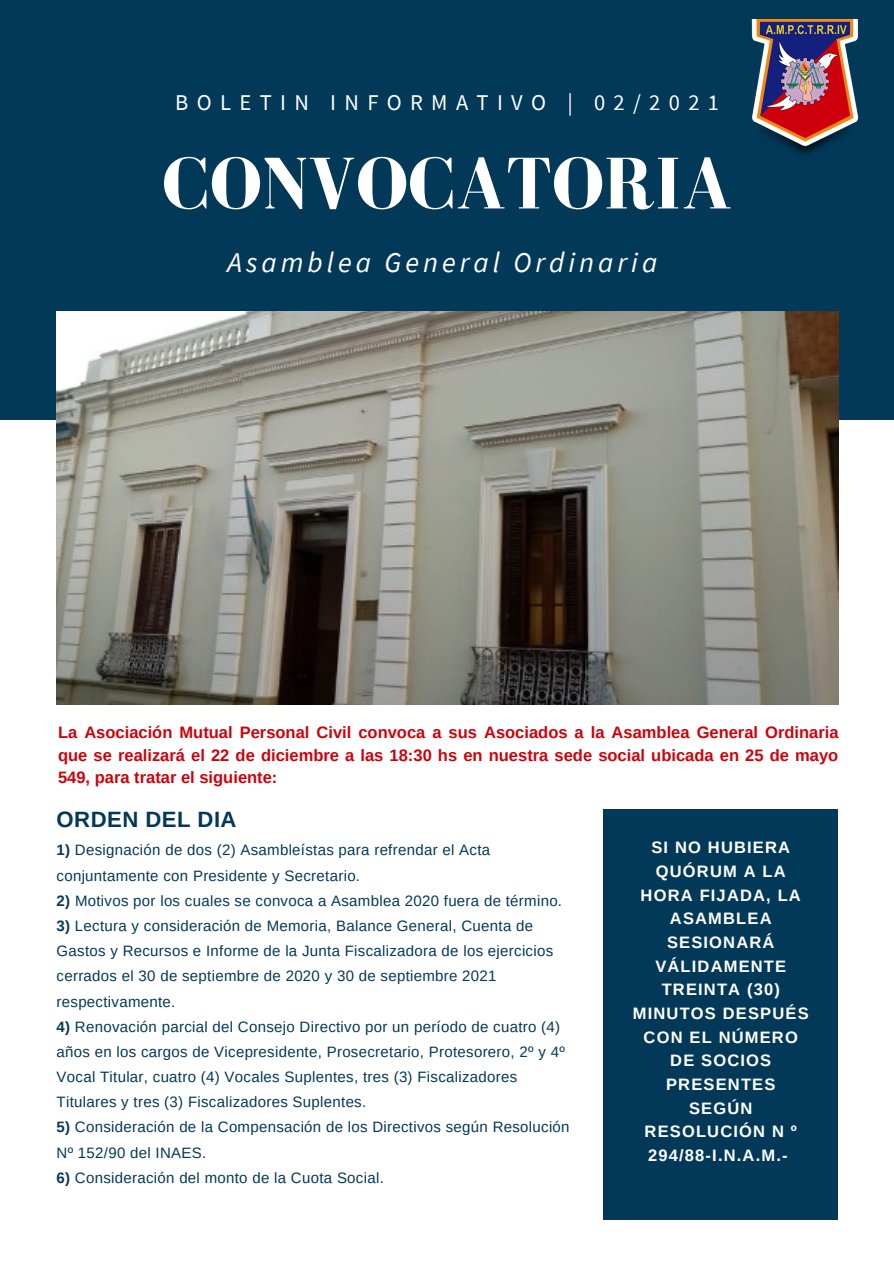
<style>
.page{position:relative;width:894px;height:1264px;background:#fff}
.page>*{position:absolute;margin:0;border:0;box-sizing:border-box;transform-origin:0 0}
.t1{font:700 75px "Bodoni FLF";color:#fff}
.t2{font:italic 28.5px "Source Sans Pro";letter-spacing:.14em;color:#fff}
.t3{font:22.5px "Source Sans Pro";letter-spacing:.37em;color:#fff}
.t4{font:700 22.2px "Arimo";letter-spacing:.02em;color:#033958}
.t5{font:700 16.5px/22.5px "Arimo";color:#cd030c;text-align:justify}
.t6{font:700 16.5px/23.7px "Arimo";letter-spacing:.07em;color:#fff;text-align:center}
.t7{font:15px/25.2px "Arimo";letter-spacing:.02em;color:#033958}
.s1{font-weight:700}
</style>
<div class="page">
<div style="left:0;top:0;width:893px;height:419px;background:#033958"></div>
<div style="left:603px;top:809px;width:234px;height:410px;background:#033958"></div>
<img style="left:56px;top:311px;width:782px;height:393px">
<img style="left:751px;top:19px;width:108px;height:136px">
<p class="t3" style="left:175px;top:88px;width:545px">BOLETIN INFORMATIVO | 02/2021</p>
<p class="t1" style="left:162px;top:143px;width:571px">CONVOCATORIA</p>
<p class="t2" style="left:227px;top:243px;width:431px">Asamblea General Ordinaria</p>
<p class="t5" style="left:58px;top:721px;width:781px">La Asociación Mutual Personal Civil convoca a sus Asociados a la Asamblea General Ordinaria que se realizará el 22 de diciembre a las 18:30 hs en nuestra sede social ubicada en 25 de mayo 549, para tratar el siguiente:</p>
<p class="t4" style="left:57px;top:806px;width:181px">ORDEN DEL DIA</p>
<p class="t7" style="left:57px;top:837px;width:435px"><span class="s1">1)</span> Designación de dos (2) Asambleístas para refrendar el Acta conjuntamente con Presidente y Secretario.</p>
<p class="t7" style="left:57px;top:888px;width:507px"><span class="s1">2)</span> Motivos por los cuales se convoca a Asamblea 2020 fuera de término.</p>
<p class="t7" style="left:57px;top:913px;width:498px"><span class="s1">3)</span> Lectura y consideración de Memoria, Balance General, Cuenta de Gastos y Recursos e Informe de la Junta Fiscalizadora de los ejercicios cerrados el 30 de septiembre de 2020 y 30 de septiembre 2021 respectivamente.</p>
<p class="t7" style="left:57px;top:1013px;width:509px"><span class="s1">4)</span> Renovación parcial del Consejo Directivo por un período de cuatro (4) años en los cargos de Vicepresidente, Prosecretario, Protesorero, 2º y 4º Vocal Titular, cuatro (4) Vocales Suplentes, tres (3) Fiscalizadores Titulares y tres (3) Fiscalizadores Suplentes.</p>
<p class="t7" style="left:57px;top:1114px;width:514px"><span class="s1">5)</span> Consideración de la Compensación de los Directivos según Resolución<br>Nº 152/90 del INAES.</p>
<p class="t7" style="left:57px;top:1164px;width:329px"><span class="s1">6)</span> Consideración del monto de la Cuota Social.</p>
<p class="t6" style="left:632px;top:835px;width:177px">SI NO HUBIERA<br>QUÓRUM A LA<br>HORA FIJADA, LA<br>ASAMBLEA<br>SESIONARÁ<br>VÁLIDAMENTE<br>TREINTA (30)<br>MINUTOS DESPUÉS<br>CON EL NÚMERO<br>DE SOCIOS<br>PRESENTES<br>SEGÚN<br>RESOLUCIÓN N º<br>294/88-I.N.A.M.-</p>
</div>
